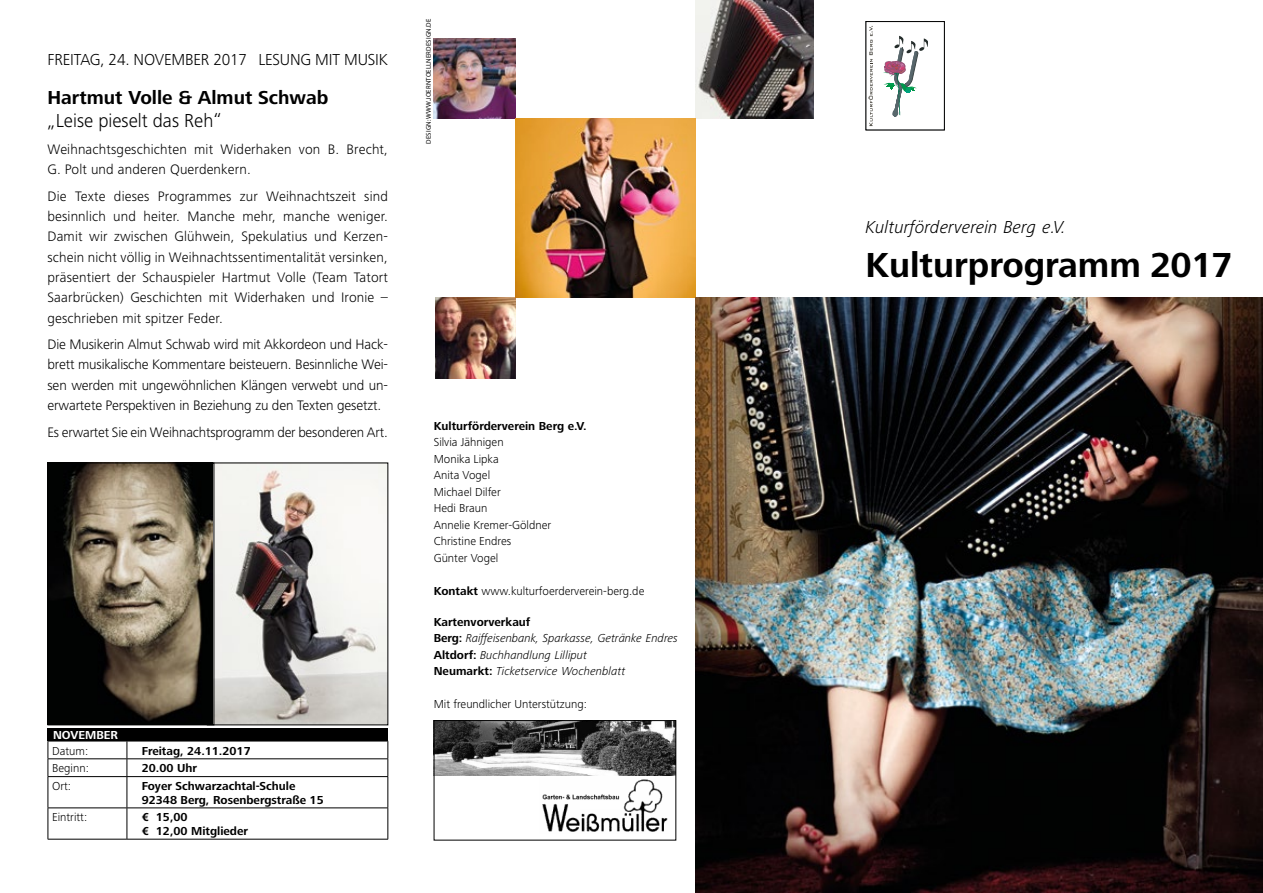
<style>
.page{position:relative;width:1263px;height:893px;background:#fff}
.page>*{position:absolute;margin:0;border:0;box-sizing:border-box;transform-origin:0 0}
.t1{font:700 36px "Frutiger Next LT";color:#000}
.t2{font:700 19.5px "Frutiger Next LT";color:#000}
.t3{font:300 19.5px "Frutiger Next LT";color:#000}
.t4{font:italic 300 18px "Frutiger Next LT";color:#000}
.t5{font:300 16.5px "Frutiger Next LT";letter-spacing:-.01em;color:#000}
.t6{font:300 14.25px/20.2px "Frutiger Next LT";letter-spacing:.01em;color:#000;text-align:justify}
.t7{font:300 14.25px "Frutiger Next LT";letter-spacing:-.01em;color:#000}
.t8{font:300 12px/16.5px "Frutiger Next LT";color:#000}
.t9{font:700 12px/13.5px "Frutiger Next LT";color:#000}
.t10{font:italic 300 12px/16.5px "Frutiger Next LT";color:#000}
.t11{font:700 12px "Frutiger Next LT";color:#fff}
.t12{font:6.75px "Myriad Pro";letter-spacing:.02em;color:#000}
.s1{font-weight:700}
.s2{font-weight:700;font-style:normal}
</style>
<div class="page">
<svg style="left:883px;top:36px;width:46px;height:81px"></svg>
<svg style="left:868px;top:26px;width:5px;height:100px"></svg>
<div style="left:866px;top:21px;width:79px;height:109px;border:1px solid #000"></div>
<img style="left:436px;top:722px;width:238px;height:53px">
<img style="left:542px;top:779px;width:126px;height:53px">
<div style="left:434px;top:720px;width:242px;height:120px;border:1px solid #000"></div>
<div style="left:580px;top:801px;width:40px;height:8px;background:#fff"></div>
<div style="left:48px;top:729px;width:340px;height:12px;background:#000"></div>
<hr style="left:48px;top:741px;width:79px;height:1px;background:#000">
<hr style="left:127px;top:741px;width:261px;height:1px;background:#000">
<hr style="left:48px;top:777px;width:1px;height:31px;background:#000">
<hr style="left:48px;top:808px;width:79px;height:1px;background:#000">
<hr style="left:48px;top:808px;width:1px;height:31px;background:#000">
<hr style="left:127px;top:808px;width:1px;height:31px;background:#000">
<hr style="left:388px;top:808px;width:1px;height:31px;background:#000">
<hr style="left:48px;top:839px;width:79px;height:1px;background:#000">
<hr style="left:127px;top:839px;width:261px;height:1px;background:#000">
<hr style="left:48px;top:758px;width:79px;height:1px;background:#000">
<svg style="left:48px;top:741px;width:1px;height:35px"></svg>
<hr style="left:127px;top:758px;width:261px;height:1px;background:#000">
<svg style="left:127px;top:741px;width:1px;height:35px"></svg>
<svg style="left:388px;top:741px;width:1px;height:35px"></svg>
<hr style="left:48px;top:776px;width:79px;height:1px;background:#000">
<hr style="left:127px;top:776px;width:261px;height:1px;background:#000">
<hr style="left:127px;top:777px;width:1px;height:31px;background:#000">
<hr style="left:388px;top:777px;width:1px;height:31px;background:#000">
<hr style="left:127px;top:808px;width:261px;height:1px;background:#000">
<img style="left:214px;top:465px;width:172px;height:258px">
<img style="left:434px;top:39px;width:82px;height:80px">
<img style="left:695px;top:0;width:119px;height:119px">
<img style="left:435px;top:298px;width:81px;height:80px">
<img style="left:516px;top:119px;width:179px;height:179px">
<img style="left:50px;top:465px;width:162px;height:258px">
<div style="left:48px;top:463px;width:166px;height:262px;border:1px solid #000"></div>
<img style="left:695px;top:298px;width:568px;height:595px">
<p class="t5" style="left:47px;top:50px;width:342px">FREITAG, 24. NOVEMBER 2017 LESUNG MIT MUSIK</p>
<h2 class="t2" style="left:47px;top:87px;width:282px">Hartmut Volle &amp; Almut Schwab</h2>
<h2 class="t3" style="left:47px;top:110px;width:176px">„Leise pieselt das Reh“</h2>
<p class="t6" style="left:47px;top:139px;width:342px">Weihnachtsgeschichten mit Widerhaken von B. Brecht,<br>G. Polt und anderen Querdenkern.</p>
<p class="t6" style="left:47px;top:186px;width:342px">Die Texte dieses Programmes zur Weihnachtszeit sind besinnlich und heiter. Manche mehr, manche weniger.<br>Damit wir zwischen Glühwein, Spekulatius und Kerzen&shy;schein nicht völlig in Weihnachtssentimentalität versinken, präsentiert der Schauspieler Hartmut Volle (Team Tatort Saarbrücken) Geschichten mit Widerhaken und Ironie – geschrieben mit spitzer Feder.</p>
<p class="t6" style="left:47px;top:334px;width:342px">Die Musikerin Almut Schwab wird mit Akkordeon und Hack&shy;brett musikalische Kommentare beisteuern. Besinnliche Wei&shy;sen werden mit ungewöhnlichen Klängen verwebt und un&shy;erwartete Perspektiven in Beziehung zu den Texten gesetzt.</p>
<p class="t7" style="left:47px;top:424px;width:342px">Es erwartet Sie ein Weihnachtsprogramm der besonderen Art.</p>
<p class="t11" style="left:53px;top:728px;width:67px">NOVEMBER</p>
<p class="t8" style="left:52px;top:742px;width:38px">Datum:</p>
<p class="t9" style="left:142px;top:744px;width:110px">Freitag, 24.11.2017</p>
<p class="t8" style="left:52px;top:760px;width:38px">Beginn:</p>
<p class="t9" style="left:142px;top:762px;width:57px">20.00 Uhr</p>
<p class="t8" style="left:52px;top:778px;width:20px">Ort:</p>
<p class="t9" style="left:142px;top:779px;width:183px">Foyer Schwarzachtal-Schule<br>92348 Berg, Rosenbergstraße 15</p>
<p class="t8" style="left:52px;top:809px;width:37px">Eintritt:</p>
<p class="t9" style="left:142px;top:811px;width:108px">€ 15,00<br>€ 12,00 Mitglieder</p>
<p class="t12" style="left:424px;top:144px;width:126px;rotate:-90deg">DESIGN: WWW.JOERNTOELLNERDESIGN.DE</p>
<p class="t9" style="left:434px;top:419px;width:154px">Kulturförderverein Berg e.V.</p>
<p class="t8" style="left:434px;top:434px;width:119px">Silvia Jähnigen<br>Monika Lipka<br>Anita Vogel<br>Michael Dilfer<br>Hedi Braun<br>Annelie Kremer-Göldner<br>Christine Endres<br>Günter Vogel</p>
<p class="t8" style="left:434px;top:583px;width:212px"><span class="s1">Kontakt</span> www.kulturfoerderverein-berg.de</p>
<p class="t10" style="left:434px;top:614px;width:246px"><span class="s2">Kartenvorverkauf<br>Berg:</span> Raiffeisenbank, Sparkasse, Getränke Endres <span class="s2">Altdorf:</span> Buchhandlung Lilliput<br><span class="s2">Neumarkt:</span> Ticketservice Wochenblatt</p>
<p class="t8" style="left:434px;top:696px;width:155px">Mit freundlicher Unterstützung:</p>
<p class="t4" style="left:866px;top:218px;width:202px">Kulturförderverein Berg e.V.</p>
<h1 class="t1" style="left:866px;top:245px;width:368px">Kulturprogramm 2017</h1>
</div>
